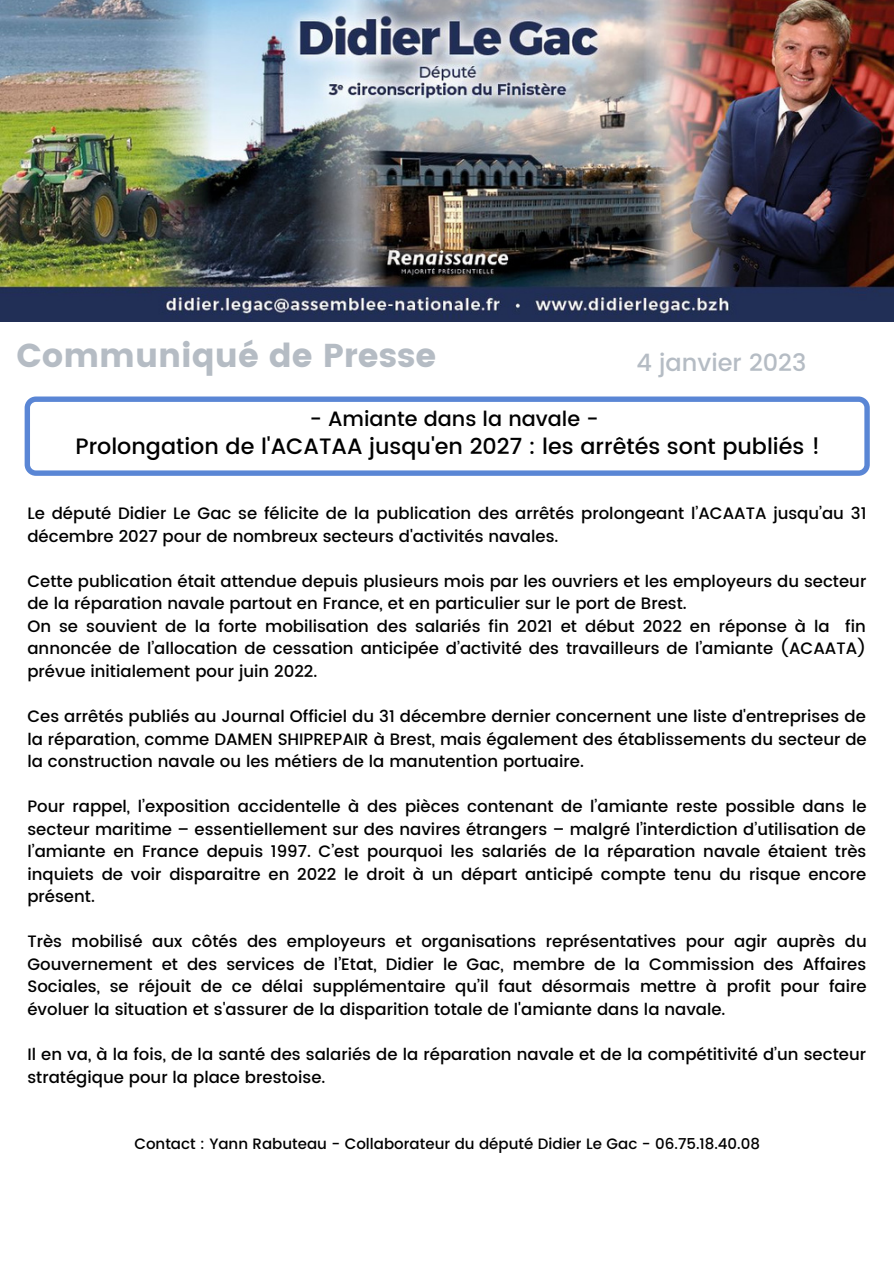
<style>
.page{position:relative;width:894px;height:1264px;background:#fff}
.page>*{position:absolute;margin:0;border:0;box-sizing:border-box;transform-origin:0 0}
.t1{font:33px "Poppins";color:#b5bcc4}
.t2{font:500 24px "Poppins";color:#b5bcc4}
.t3{font:500 22.2px "Poppins";color:#000}
.t4{font:500 20.7px "Poppins";color:#000}
.t5{font:500 16.5px/22.5px "Poppins";color:#000}
.t6{font:500 15px "Poppins";color:#000}
</style>
<div class="page">
<img style="left:0;top:0;width:893px;height:321px">
<svg style="left:25px;top:396px;width:844px;height:80px"></svg>
<h1 class="t1" style="left:17px;top:336px;width:421px">Communiqué de Presse</h1>
<h2 class="t2" style="left:636px;top:348px;width:171px">4 janvier 2023</h2>
<p class="t4" style="left:309px;top:407px;width:290px">- Amiante dans la navale -</p>
<h3 class="t3" style="left:75px;top:433px;width:746px">Prolongation de l'ACATAA jusqu'en 2027 : les arrêtés sont publiés !</h3>
<p class="t5" style="left:27px;top:502px;width:840px">Le député Didier Le Gac se félicite de la publication des arrêtés prolongeant l’ACAATA jusqu’au 31 décembre 2027 pour de nombreux secteurs d'activités navales.</p>
<p class="t5" style="left:27px;top:570px;width:840px">Cette publication était attendue depuis plusieurs mois par les ouvriers et les employeurs du secteur de la réparation navale partout en France, et en particulier sur le port de Brest.<br>On se souvient de la forte mobilisation des salariés fin 2021 et début 2022 en réponse à la fin annoncée de l’allocation de cessation anticipée d’activité des travailleurs de l’amiante (ACAATA) prévue initialement pour juin 2022.</p>
<p class="t5" style="left:27px;top:705px;width:840px;text-align:justify">Ces arrêtés publiés au Journal Officiel du 31 décembre dernier concernent une liste d'entreprises de la réparation, comme DAMEN SHIPREPAIR à Brest, mais également des établissements du secteur de la construction navale ou les métiers de la manutention portuaire.</p>
<p class="t5" style="left:27px;top:795px;width:840px;text-align:justify">Pour rappel, l’exposition accidentelle à des pièces contenant de l’amiante reste possible dans le secteur maritime – essentiellement sur des navires étrangers – malgré l’interdiction d’utilisation de l’amiante en France depuis 1997. C’est pourquoi les salariés de la réparation navale étaient très inquiets de voir disparaitre en 2022 le droit à un départ anticipé compte tenu du risque encore présent.</p>
<p class="t5" style="left:27px;top:930px;width:840px;text-align:justify">Très mobilisé aux côtés des employeurs et organisations représentatives pour agir auprès du Gouvernement et des services de l’Etat, Didier le Gac, membre de la Commission des Affaires Sociales, se réjouit de ce délai supplémentaire qu’il faut désormais mettre à profit pour faire évoluer la situation et s'assurer de la disparition totale de l'amiante dans la navale.</p>
<p class="t5" style="left:27px;top:1043px;width:839px">Il en va, à la fois, de la santé des salariés de la réparation navale et de la compétitivité d’un secteur stratégique pour la place brestoise.</p>
<p class="t6" style="left:134px;top:1134px;width:627px">Contact : Yann Rabuteau - Collaborateur du député Didier Le Gac - 06.75.18.40.08</p>
</div>
